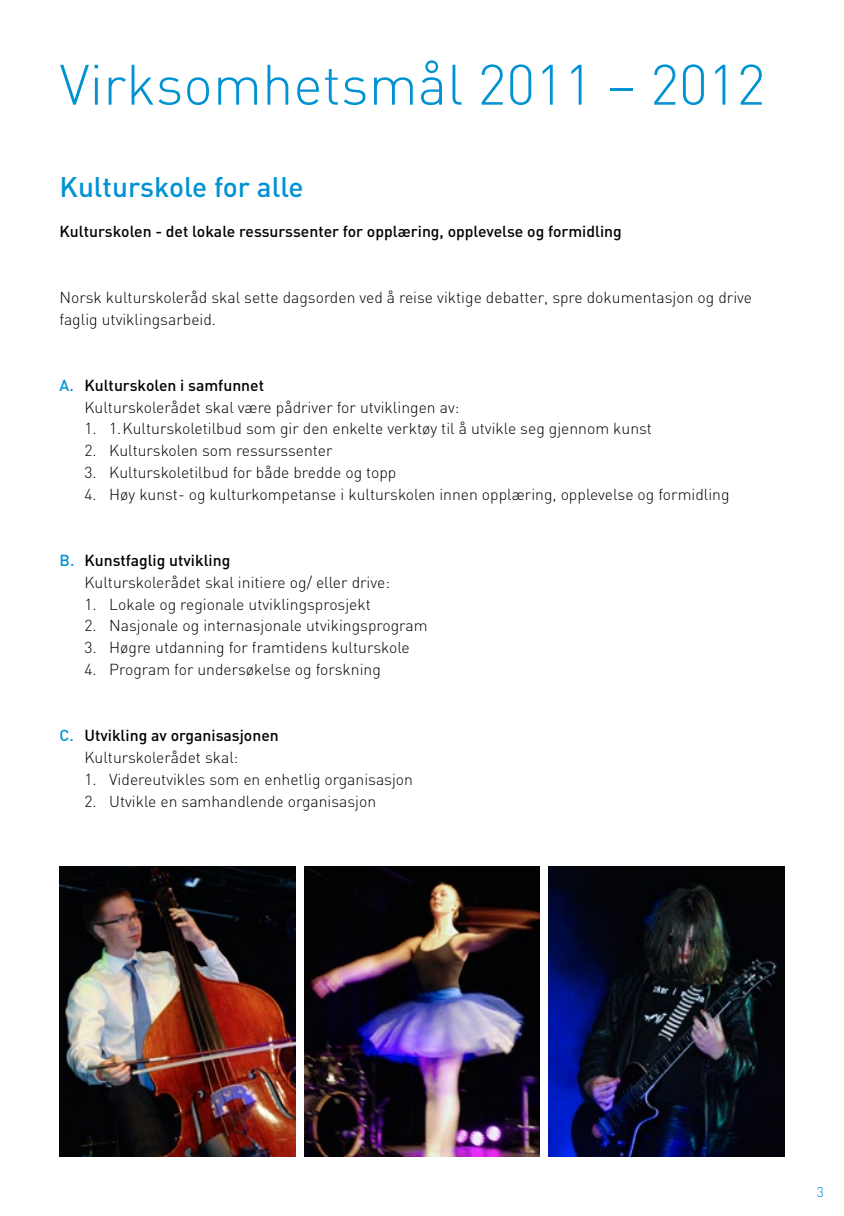
<style>
.page{position:relative;width:844px;height:1216px;background:#fff}
.page>*{position:absolute;margin:0;border:0;box-sizing:border-box;transform-origin:0 0}
.t1{font:300 56px "DIN";color:#0092d2}
.t2{font:500 28px "DIN";color:#0092d2}
.t3{font:300 15.75px/21.9px "DIN";color:#000}
.t4{font:500 15.75px/21.9px "DIN";color:#000}
.t5{font:300 14px "DIN";color:#0092d2}
.s1{font-weight:500;color:#0092d2}
.s2{font-weight:500}
.s3{color:#0092d2}
.s4{font-weight:300}
</style>
<div class="page">
<img style="left:60px;top:866px;width:235px;height:290px">
<img style="left:548px;top:866px;width:236px;height:290px">
<img style="left:304px;top:866px;width:235px;height:290px">
<h1 class="t1" style="left:60px;top:50px;width:707px">Virksomhetsmål 2011 – 2012</h1>
<h2 class="t2" style="left:60px;top:169px;width:245px">Kulturskole for alle</h2>
<p class="t4" style="left:60px;top:220px;width:563px">Kulturskolen - det lokale ressurssenter for opplæring, opplevelse og formidling</p>
<p class="t3" style="left:60px;top:286px;width:693px">Norsk kulturskoleråd skal sette dagsorden ved å reise viktige debatter, spre dokumentasjon og drive faglig utviklingsarbeid.</p>
<p class="t3" style="left:84px;top:374px;width:376px;text-indent:-25px"><span class="s1">A.</span> <span class="s2">Kulturskolen i samfunnet<br></span>Kulturskolerådet skal være pådriver for utviklingen av:</p>
<p class="t3" style="left:84px;top:417px;width:569px">1. 1.Kulturskoletilbud som gir den enkelte verktøy til å utvikle seg gjennom kunst</p>
<p class="t3" style="left:84px;top:439px;width:249px">2. Kulturskolen som ressurssenter</p>
<p class="t3" style="left:84px;top:461px;width:313px">3. Kulturskoletilbud for både bredde og topp</p>
<p class="t3" style="left:84px;top:483px;width:646px">4. Høy kunst- og kulturkompetanse i kulturskolen innen opplæring, opplevelse og formidling</p>
<p class="t3" style="left:84px;top:549px;width:307px;text-indent:-25px"><span class="s1">B.</span> <span class="s2">Kunstfaglig utvikling<br></span>Kulturskolerådet skal initiere og/ eller drive:</p>
<p class="t3" style="left:84px;top:592px;width:288px">1. Lokale og regionale utviklingsprosjekt</p>
<p class="t3" style="left:84px;top:614px;width:344px">2. Nasjonale og internasjonale utvikingsprogram</p>
<p class="t3" style="left:84px;top:636px;width:327px">3. Høgre utdanning for framtidens kulturskole</p>
<p class="t3" style="left:84px;top:658px;width:298px">4. Program for undersøkelse og forskning</p>
<p class="t4" style="left:84px;top:723px;width:196px;text-indent:-25px"><span class="s3">C.</span> Utvikling av organisasjonen<br><span class="s4">Kulturskolerådet skal:</span></p>
<p class="t3" style="left:84px;top:767px;width:330px">1. Videreutvikles som en enhetlig organisasjon</p>
<p class="t3" style="left:84px;top:789px;width:293px">2. Utvikle en samhandlende organisasjon</p>
<p class="t5" style="left:816px;top:1183px;width:9px">3</p>
</div>
